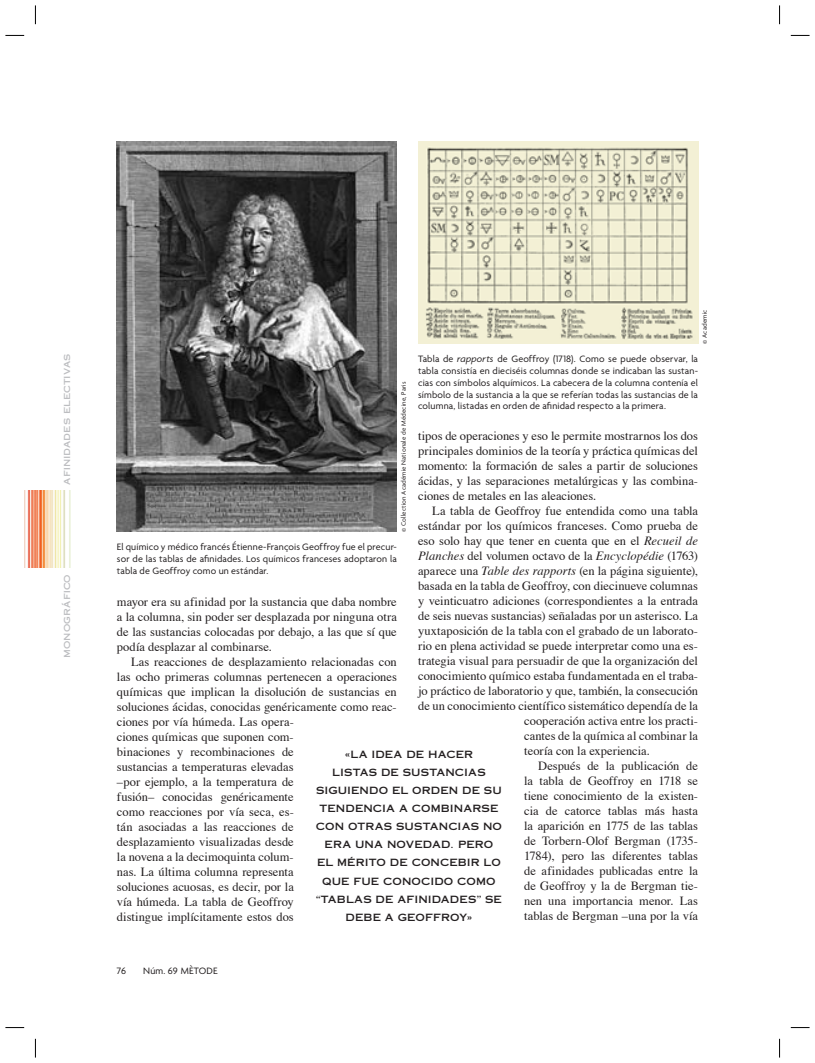
<style>
.page{position:relative;width:815px;height:1063px;background:#fff}
.page>*{position:absolute;margin:0;border:0;box-sizing:border-box;transform-origin:0 0}
.t1{font:12.5px/15px "Times";color:#231f20;text-align:justify}
.t2{font:10px/11.9px "Agenda";letter-spacing:.015em;color:#231f20;text-align:justify}
.t3{font:10px/18.1px "Copperplate Thirty One AB";letter-spacing:.01em;color:#231f20;text-align:center}
.t4{font:10px "Copperplate Thirty One AB";letter-spacing:.005em;color:#bcbdc0}
.t5{font:6.88px "Agenda";letter-spacing:.02em;color:#231f20}
.s1{font-style:italic}
</style>
<div class="page">
<img style="left:25px;top:490px;width:45px;height:78px">
<img style="left:117px;top:142px;width:280px;height:390px">
<img style="left:418px;top:142px;width:280px;height:202px">
<svg style="left:5px;top:35px;width:19px;height:1px"></svg>
<svg style="left:791px;top:35px;width:19px;height:1px"></svg>
<svg style="left:5px;top:1027px;width:19px;height:1px"></svg>
<svg style="left:791px;top:1027px;width:19px;height:1px"></svg>
<svg style="left:35px;top:5px;width:1px;height:19px"></svg>
<svg style="left:35px;top:1039px;width:1px;height:19px"></svg>
<svg style="left:779px;top:5px;width:1px;height:19px"></svg>
<svg style="left:779px;top:1039px;width:1px;height:19px"></svg>
<p class="t4" style="left:61px;top:485px;width:132px;rotate:-90deg">afinidades electivas</p>
<p class="t4" style="left:61px;top:658px;width:85px;rotate:-90deg">monográfico</p>
<p class="t5" style="left:702px;top:344px;width:35px;rotate:-90deg">© Academic</p>
<p class="t2" style="left:418px;top:354px;width:281px">Tabla de <span class="s1">rapports</span> de Geoffroy (1718). Como se puede observar, la tabla consistía en dieciséis columnas donde se indicaban las sustan&shy;cias con símbolos alquímicos. La cabecera de la columna contenía el símbolo de la sustancia a la que se referían todas las sustancias de la columna, listadas en orden de afinidad respecto a la primera.</p>
<p class="t5" style="left:401px;top:532px;width:152px;rotate:-90deg">© Collection Académie Nationale de Médecine, Paris</p>
<p class="t1" style="left:418px;top:430px;width:281px">tipos de operaciones y eso le permite mostrarnos los dos principales dominios de la teoría y práctica químicas del momento: la formación de sales a partir de soluciones ácidas, y las separaciones metalúrgicas y las combina&shy;ciones de metales en las aleaciones.</p>
<p class="t1" style="left:432px;top:505px;width:267px">La tabla de Geoffroy fue entendida como una tabla</p>
<p class="t1" style="left:418px;top:520px;width:281px">estándar por los químicos franceses. Como prueba de</p>
<p class="t1" style="left:418px;top:535px;width:281px">eso solo hay que tener en cuenta que en el <span class="s1">Recueil de</span></p>
<p class="t1" style="left:418px;top:550px;width:281px"><span class="s1">Planches</span> del volumen octavo de la <span class="s1">Encyclopédie</span> (1763)</p>
<p class="t1" style="left:418px;top:565px;width:281px">aparece una <span class="s1">Table des rapports</span> (en la página siguiente),</p>
<p class="t1" style="left:418px;top:580px;width:281px">basada en la tabla de Geoffroy, con diecinueve columnas</p>
<p class="t1" style="left:418px;top:595px;width:281px">y veinticuatro adiciones (correspondientes a la entrada</p>
<p class="t1" style="left:418px;top:610px;width:281px">de seis nuevas sustancias) señaladas por un asterisco. La</p>
<p class="t1" style="left:418px;top:625px;width:281px">yuxtaposición de la tabla con el grabado de un laborato-</p>
<p class="t1" style="left:418px;top:640px;width:281px">rio en plena actividad se puede interpretar como una es-</p>
<p class="t1" style="left:418px;top:655px;width:281px">trategia visual para persuadir de que la organización del</p>
<p class="t1" style="left:418px;top:670px;width:281px">conocimiento químico estaba fundamentada en el traba-</p>
<p class="t1" style="left:418px;top:685px;width:281px">jo práctico de laboratorio y que, también, la consecución</p>
<p class="t1" style="left:418px;top:700px;width:281px">de un conocimiento científico sistemático dependía de la</p>
<p class="t1" style="left:524px;top:715px;width:175px">cooperación activa entre los practi-</p>
<p class="t1" style="left:524px;top:730px;width:175px">cantes de la química al combinar la</p>
<p class="t1" style="left:524px;top:745px;width:127px">teoría con la experiencia.</p>
<p class="t1" style="left:538px;top:760px;width:161px">Después de la publicación de</p>
<p class="t1" style="left:524px;top:775px;width:175px">la tabla de Geoffroy en 1718 se</p>
<p class="t1" style="left:524px;top:790px;width:175px">tiene conocimiento de la existen-</p>
<p class="t1" style="left:524px;top:805px;width:175px">cia de catorce tablas más hasta</p>
<p class="t1" style="left:524px;top:820px;width:175px">la aparición en 1775 de las tablas</p>
<p class="t1" style="left:524px;top:835px;width:175px">de Torbern-Olof Bergman (1735-</p>
<p class="t1" style="left:524px;top:850px;width:175px">1784), pero las diferentes tablas</p>
<p class="t1" style="left:524px;top:865px;width:175px">de afinidades publicadas entre la</p>
<p class="t1" style="left:524px;top:880px;width:175px">de Geoffroy y la de Bergman tie-</p>
<p class="t1" style="left:524px;top:895px;width:175px">nen una importancia menor. Las</p>
<p class="t1" style="left:524px;top:910px;width:175px">tablas de Bergman –una por la vía</p>
<p class="t2" style="left:117px;top:542px;width:281px">El químico y médico francés Étienne-François Geoffroy fue el precur&shy;sor de las tablas de afinidades. Los químicos franceses adoptaron la tabla de Geoffroy como un estándar.</p>
<p class="t1" style="left:117px;top:595px;width:281px">mayor era su afinidad por la sustancia que daba nombre a la columna, sin poder ser desplazada por ninguna otra de las sustancias colocadas por debajo, a las que sí que podía desplazar al combinarse.</p>
<p class="t1" style="left:117px;top:655px;width:281px;text-align:left;text-indent:14px">Las reacciones de desplazamiento relacionadas con las ocho primeras columnas pertenecen a operaciones químicas que implican la disolución de sustancias en soluciones ácidas, conocidas genéricamente como reac&shy;ciones por vía húmeda. Las opera-<br>ciones químicas que suponen com-<br>binaciones y recombinaciones de<br>sustancias a temperaturas elevadas<br>–por ejemplo, a la temperatura de<br>fusión– conocidas genéricamente<br>como reacciones por vía seca, es-<br>tán asociadas a las reacciones de<br>desplazamiento visualizadas desde<br>la novena a la decimoquinta colum-<br>nas. La última columna representa<br>soluciones acuosas, es decir, por la<br>vía húmeda. La tabla de Geoffroy<br>distingue implícitamente estos dos</p>
<p class="t3" style="left:316px;top:745px;width:188px">«LA IDEA DE HACER<br>LISTAS DE SUSTANCIAS<br>SIGUIENDO EL ORDEN DE SU<br>TENDENCIA A COMBINARSE<br>CON OTRAS SUSTANCIAS NO<br>ERA UNA NOVEDAD. PERO<br>EL MÉRITO DE CONCEBIR LO<br>QUE FUE CONOCIDO COMO “TABLAS DE AFINIDADES” SE<br>DEBE A GEOFFROY»</p>
<p class="t2" style="left:117px;top:966px;width:11px">76</p>
<p class="t2" style="left:143px;top:966px;width:76px">Núm. 69 MÈTODE</p>
</div>
